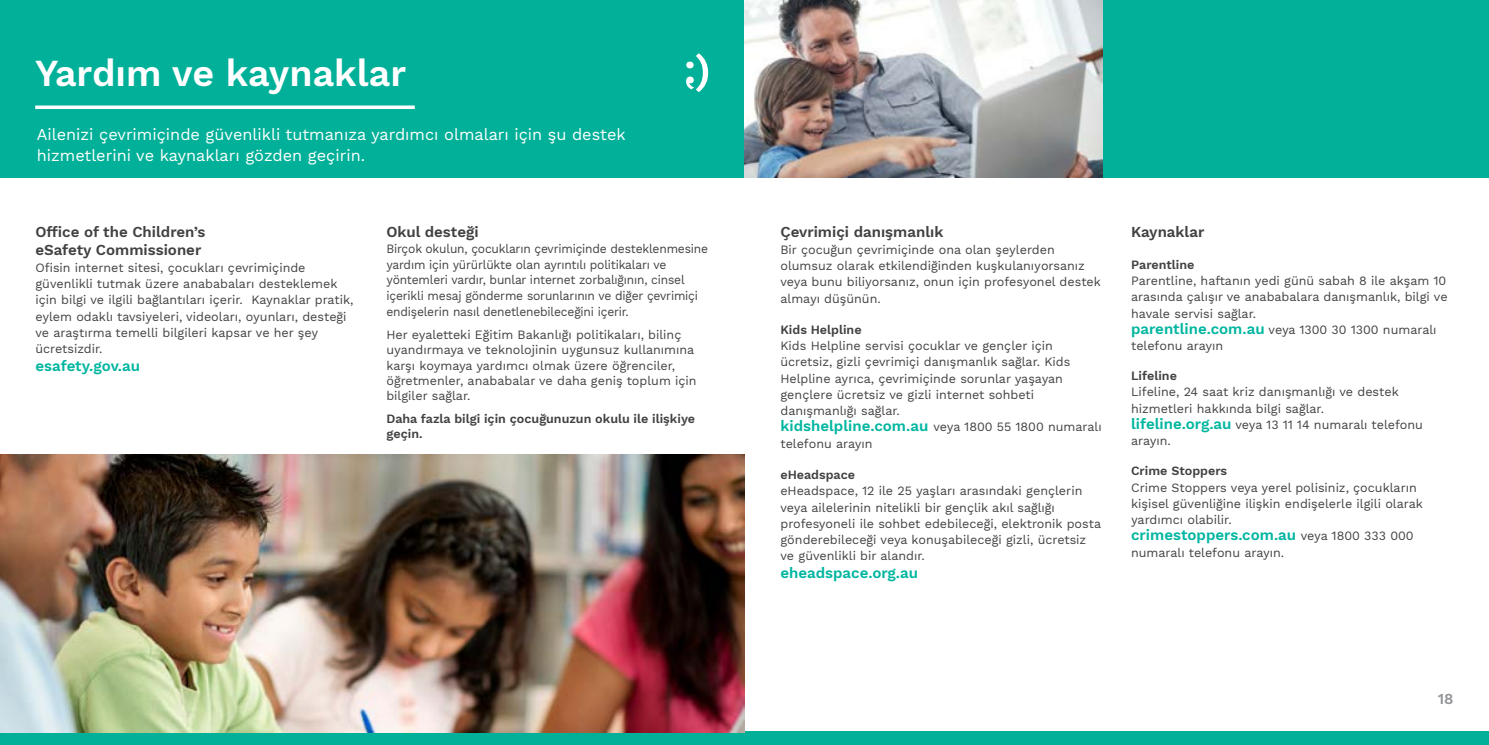
<style>
.page{position:relative;width:1489px;height:745px;background:#fff}
.page>*{position:absolute;margin:0;border:0;box-sizing:border-box;transform-origin:0 0}
.t1{font:600 37.5px "Work Sans";color:#fff}
.t2{font:16.25px/21.2px "Work Sans";color:#fff}
.t3{font:600 15px/18px "Work Sans";color:#414042}
.t4{font:600 15px "Work Sans";color:#00b6a0}
.t5{font:600 15px "Work Sans";color:#939598}
.t6{font:12.5px/16.2px "Work Sans";color:#414042}
.t7{font:12.5px/15.6px "Work Sans";color:#414042;scale:.96 1}
.t8{font:600 12.5px/15px "Work Sans";color:#414042}
.s1{font-weight:600;font-size:15px;color:#00b6a0}
.s2{font-weight:400;font-size:12.5px;color:#414042}
</style>
<div class="page">
<div style="left:0;top:731px;width:1488px;height:13px;background:#00b098"></div>
<img style="left:0;top:454px;width:744px;height:278px">
<div style="left:0;top:0;width:744px;height:177px;background:#00b098"></div>
<div style="left:744px;top:0;width:744px;height:177px;background:#00b098"></div>
<svg style="left:35px;top:105px;width:380px;height:4px;background:#dff4f1"></svg>
<svg style="left:686px;top:53px;width:22px;height:39px"></svg>
<img style="left:744px;top:0;width:358px;height:177px">
<h1 class="t1" style="left:35px;top:52px;width:372px">Yardım ve kaynaklar</h1>
<h2 class="t2" style="left:37px;top:124px;width:590px">Ailenizi çevrimiçinde güvenlikli tutmanıza yardımcı olmaları için şu destek hizmetlerini ve kaynakları gözden geçirin.</h2>
<p class="t3" style="left:35px;top:224px;width:171px">Office of the Children’s eSafety Commissioner</p>
<p class="t6" style="left:35px;top:260px;width:319px">Ofisin internet sitesi, çocukları çevrimiçinde güvenlikli tutmak üzere anababaları desteklemek için bilgi ve ilgili bağlantıları içerir. Kaynaklar pratik, eylem odaklı tavsiyeleri, videoları, oyunları, desteği ve araştırma temelli bilgileri kapsar ve her şey ücretsizdir.</p>
<p class="t4" style="left:35px;top:357px;width:106px">esafety.gov.au</p>
<p class="t3" style="left:386px;top:224px;width:94px">Okul desteği</p>
<p class="t7" style="left:386px;top:241px;width:336px">Birçok okulun, çocukların çevrimiçinde desteklenmesine yardım için yürürlükte olan ayrıntılı politikaları ve yöntemleri vardır, bunlar internet zorbalığının, cinsel içerikli mesaj gönderme sorunlarının ve diğer çevrimiçi endişelerin nasıl denetlenebileceğini içerir.</p>
<p class="t6" style="left:386px;top:328px;width:312px;line-height:15px">Her eyaletteki Eğitim Bakanlığı politikaları, bilinç uyandırmaya ve teknolojinin uygunsuz kullanımına karşı koymaya yardımcı olmak üzere öğrenciler, öğretmenler, anababalar ve daha geniş toplum için bilgiler sağlar.</p>
<p class="t8" style="left:386px;top:412px;width:310px">Daha fazla bilgi için çocuğunuzun okulu ile ilişkiye geçin.</p>
<p class="t3" style="left:780px;top:224px;width:164px">Çevrimiçi danışmanlık</p>
<p class="t6" style="left:780px;top:242px;width:322px">Bir çocuğun çevrimiçinde ona olan şeylerden olumsuz olarak etkilendiğinden kuşkulanıyorsanız veya bunu biliyorsanız, onun için profesyonel destek almayı düşünün.</p>
<p class="t8" style="left:780px;top:322px;width:83px">Kids Helpline</p>
<p class="t6" style="left:780px;top:338px;width:323px">Kids Helpline servisi çocuklar ve gençler için ücretsiz, gizli çevrimiçi danışmanlık sağlar. Kids Helpline ayrıca, çevrimiçinde sorunlar yaşayan gençlere ücretsiz ve gizli internet sohbeti danışmanlığı sağlar.<br><span class="s1">kidshelpline.com.au</span> veya 1800 55 1800 numaralı telefonu arayın</p>
<p class="t8" style="left:780px;top:467px;width:76px">eHeadspace</p>
<p class="t6" style="left:780px;top:483px;width:322px">eHeadspace, 12 ile 25 yaşları arasındaki gençlerin veya ailelerinin nitelikli bir gençlik akıl sağlığı profesyoneli ile sohbet edebileceği, elektronik posta gönderebileceği veya konuşabileceği gizli, ücretsiz ve güvenlikli bir alandır.</p>
<p class="t4" style="left:780px;top:564px;width:139px">eheadspace.org.au</p>
<p class="t3" style="left:1131px;top:224px;width:75px">Kaynaklar</p>
<p class="t8" style="left:1131px;top:257px;width:65px">Parentline</p>
<p class="t6" style="left:1131px;top:273px;width:318px">Parentline, haftanın yedi günü sabah 8 ile akşam 10 arasında çalışır ve anababalara danışmanlık, bilgi ve havale servisi sağlar.<br><span class="s1">parentline.com.au</span> veya 1300 30 1300 numaralı telefonu arayın</p>
<p class="t8" style="left:1131px;top:369px;width:47px">Lifeline</p>
<p class="t6" style="left:1131px;top:384px;width:293px">Lifeline, 24 saat kriz danışmanlığı ve destek hizmetleri hakkında bilgi sağlar. <span class="s1">lifeline.org.au</span> veya 13 11 14 numaralı telefonu arayın.</p>
<p class="t8" style="left:1131px;top:464px;width:97px">Crime Stoppers</p>
<p class="t6" style="left:1131px;top:479px;width:293px">Crime Stoppers veya yerel polisiniz, çocukların kişisel güvenliğine ilişkin endişelerle ilgili olarak yardımcı olabilir.</p>
<p class="t4" style="left:1131px;top:526px;width:284px">crimestoppers.com.au <span class="s2">veya 1800 333 000</span></p>
<p class="t6" style="left:1131px;top:544px;width:155px">numaralı telefonu arayın.</p>
<p class="t5" style="left:1437px;top:690px;width:17px">18</p>
</div>
